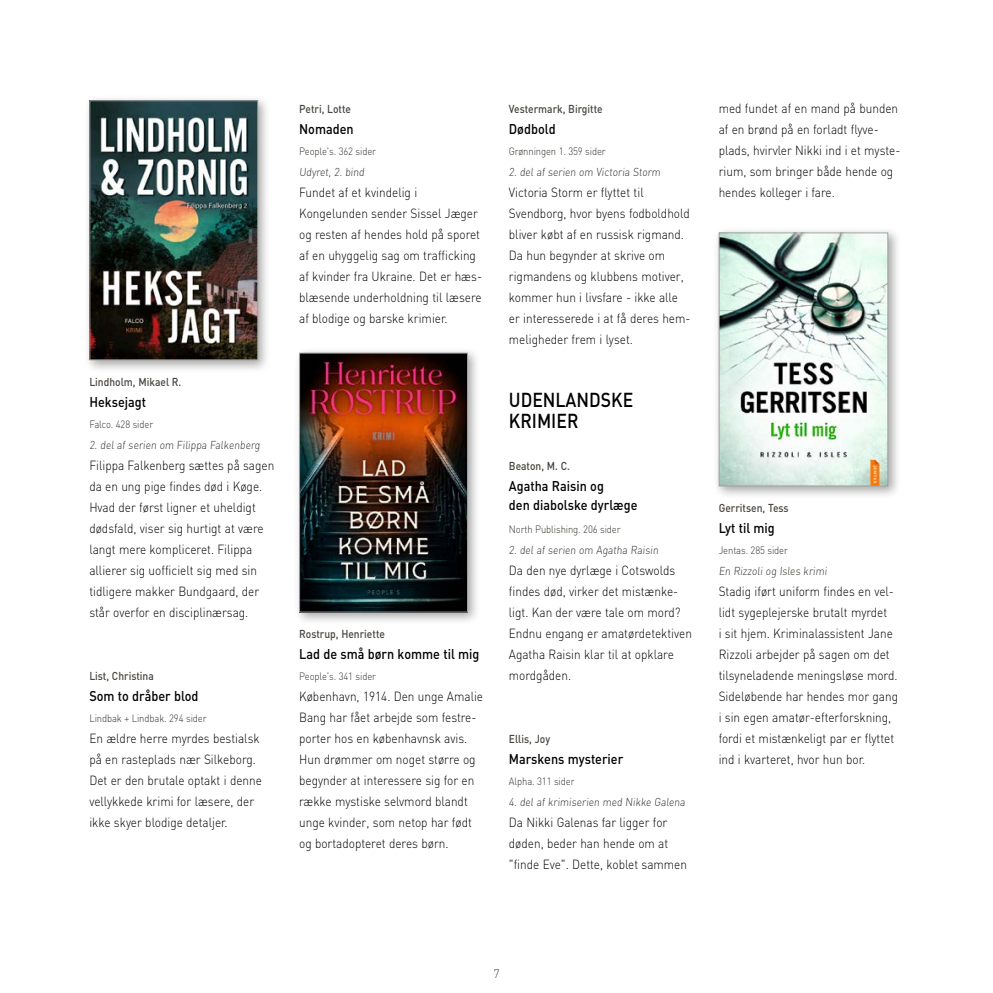
<style>
.page{position:relative;width:993px;height:993px;background:#fff}
.page>*{position:absolute;margin:0;border:0;box-sizing:border-box;transform-origin:0 0}
.id2452{font:500 19.95px/21px "DIN";color:#000;scale:.88 1}
.id176{font:500 14px/19.2px "DIN";color:#000;scale:.9 1}
.id177{font:300 13.12px/21px "DIN";color:#000;scale:.9 1}
.t1{font:300 12.25px "DIN";color:#494540}
.id2115{font:300 11.38px "DIN";color:#35312c;scale:.9 1}
.id175{font:500 11.38px "DIN";color:#494540;scale:.9 1}
.id178{font:300 10.5px "DIN";letter-spacing:-.01em;color:#35312c;scale:.9 1}
</style>
<div class="page">
<div style="left:83px;top:95px;width:188px;height:278px;background:#000;opacity:.35"></div>
<img style="left:91px;top:102px;width:165px;height:256px">
<div style="left:89px;top:100px;width:169px;height:260px;border:1px solid #a0a09d"></div>
<div style="left:293px;top:347px;width:187px;height:278px;background:#000;opacity:.35"></div>
<img style="left:301px;top:354px;width:165px;height:256px">
<div style="left:299px;top:352px;width:169px;height:260px;border:1px solid #a0a09d"></div>
<div style="left:712px;top:227px;width:188px;height:272px;background:#000;opacity:.35"></div>
<img style="left:720px;top:234px;width:165px;height:250px">
<div style="left:718px;top:232px;width:169px;height:254px;border:1px solid #a0a09d"></div>
<p class="id175" style="left:89px;top:374px;width:104px">Lindholm, Mikael R.</p>
<p class="id176" style="left:89px;top:391px;width:65px">Heksejagt</p>
<p class="id178" style="left:89px;top:417px;width:72px">Falco. 428 sider</p>
<p class="id2115" style="left:89px;top:438px;width:193px">2. del af serien om Filippa Falkenberg</p>
<p class="id177" style="left:89px;top:454px;width:207px">Filippa Falkenberg sættes på sagen da en ung pige findes død i Køge.<br>Hvad der først ligner et uheldigt dødsfald, viser sig hurtigt at være langt mere kompliceret. Filippa allierer sig uofficielt sig med sin tidligere makker Bundgaard, der står overfor en disciplinærsag.</p>
<p class="id175" style="left:89px;top:668px;width:73px">List, Christina</p>
<p class="id176" style="left:89px;top:685px;width:123px">Som to dråber blod</p>
<p class="id178" style="left:89px;top:711px;width:132px">Lindbak + Lindbak. 294 sider</p>
<p class="id177" style="left:89px;top:727px;width:193px">En ældre herre myrdes bestialsk på en rasteplads nær Silkeborg.<br>Det er den brutale optakt i denne vellykkede krimi for læsere, der ikke skyer blodige detaljer.</p>
<p class="id175" style="left:299px;top:101px;width:59px">Petri, Lotte</p>
<p class="id176" style="left:299px;top:118px;width:62px">Nomaden</p>
<p class="id178" style="left:299px;top:144px;width:87px">People's. 362 sider</p>
<p class="id2115" style="left:299px;top:165px;width:75px">Udyret, 2. bind</p>
<p class="id177" style="left:299px;top:181px;width:205px">Fundet af et kvindelig i<br>Kongelunden sender Sissel Jæger og resten af hendes hold på sporet af en uhyggelig sag om trafficking af kvinder fra Ukraine. Det er hæs&shy;blæsende underholdning til læsere af blodige og barske krimier.</p>
<p class="id175" style="left:299px;top:626px;width:97px">Rostrup, Henriette</p>
<p class="id176" style="left:299px;top:643px;width:202px">Lad de små børn komme til mig</p>
<p class="id178" style="left:299px;top:669px;width:87px">People's. 341 sider</p>
<p class="id177" style="left:299px;top:685px;width:206px">København, 1914. Den unge Amalie<br>Bang har fået arbejde som festre&shy;porter hos en københavnsk avis.<br>Hun drømmer om noget større og begynder at interessere sig for en række mystiske selvmord blandt unge kvinder, som netop har født og bortadopteret deres børn.</p>
<p class="id175" style="left:508px;top:101px;width:106px">Vestermark, Birgitte</p>
<p class="id176" style="left:508px;top:118px;width:53px">Dødbold</p>
<p class="id178" style="left:508px;top:144px;width:109px">Grønningen 1. 359 sider</p>
<p class="id2115" style="left:508px;top:165px;width:171px">2. del af serien om Victoria Storm</p>
<p class="id177" style="left:508px;top:181px;width:203px">Victoria Storm er flyttet til<br>Svendborg, hvor byens fodboldhold bliver købt af en russisk rigmand.<br>Da hun begynder at skrive om rigmandens og klubbens motiver, kommer hun i livsfare - ikke alle er interesserede i at få deres hem&shy;meligheder frem i lyset.</p>
<h1 class="id2452" style="left:508px;top:388px;width:143px">UDENLANDSKE<br>KRIMIER</h1>
<p class="id175" style="left:508px;top:458px;width:69px">Beaton, M. C.</p>
<p class="id176" style="left:508px;top:475px;width:144px">Agatha Raisin og<br>den diabolske dyrlæge</p>
<p class="id178" style="left:508px;top:522px;width:126px">North Publishing. 206 sider</p>
<p class="id2115" style="left:508px;top:543px;width:169px">2. del af serien om Agatha Raisin</p>
<p class="id177" style="left:508px;top:559px;width:205px">Da den nye dyrlæge i Cotswolds findes død, virker det mistænke&shy;ligt. Kan der være tale om mord?<br>Endnu engang er amatørdetektiven<br>Agatha Raisin klar til at opklare mordgåden.</p>
<p class="id175" style="left:508px;top:731px;width:47px">Ellis, Joy</p>
<p class="id176" style="left:508px;top:748px;width:128px">Marskens mysterier</p>
<p class="id178" style="left:508px;top:774px;width:74px">Alpha. 311 sider</p>
<p class="id2115" style="left:508px;top:795px;width:199px">4. del af krimiserien med Nikke Galena</p>
<p class="id177" style="left:508px;top:811px;width:199px">Da Nikki Galenas far ligger for døden, beder han hende om at "finde Eve". Dette, koblet sammen</p>
<p class="id177" style="left:718px;top:97px;width:203px">med fundet af en mand på bunden af en brønd på en forladt flyve&shy;plads, hvirvler Nikki ind i et myste&shy;rium, som bringer både hende og hendes kolleger i fare.</p>
<p class="id175" style="left:718px;top:500px;width:79px">Gerritsen, Tess</p>
<p class="id176" style="left:718px;top:517px;width:64px">Lyt til mig</p>
<p class="id178" style="left:718px;top:543px;width:78px">Jentas. 285 sider</p>
<p class="id2115" style="left:718px;top:564px;width:123px">En Rizzoli og Isles krimi</p>
<p class="id177" style="left:718px;top:580px;width:201px">Stadig iført uniform findes en vel&shy;lidt sygeplejerske brutalt myrdet<br>i sit hjem. Kriminalassistent Jane Rizzoli arbejder på sagen om det tilsyneladende meningsløse mord.<br>Sideløbende har hendes mor gang i sin egen amatør-efterforskning, fordi et mistænkeligt par er flyttet ind i kvarteret, hvor hun bor.</p>
<p class="t1" style="left:493px;top:965px;width:8px">7</p>
</div>
